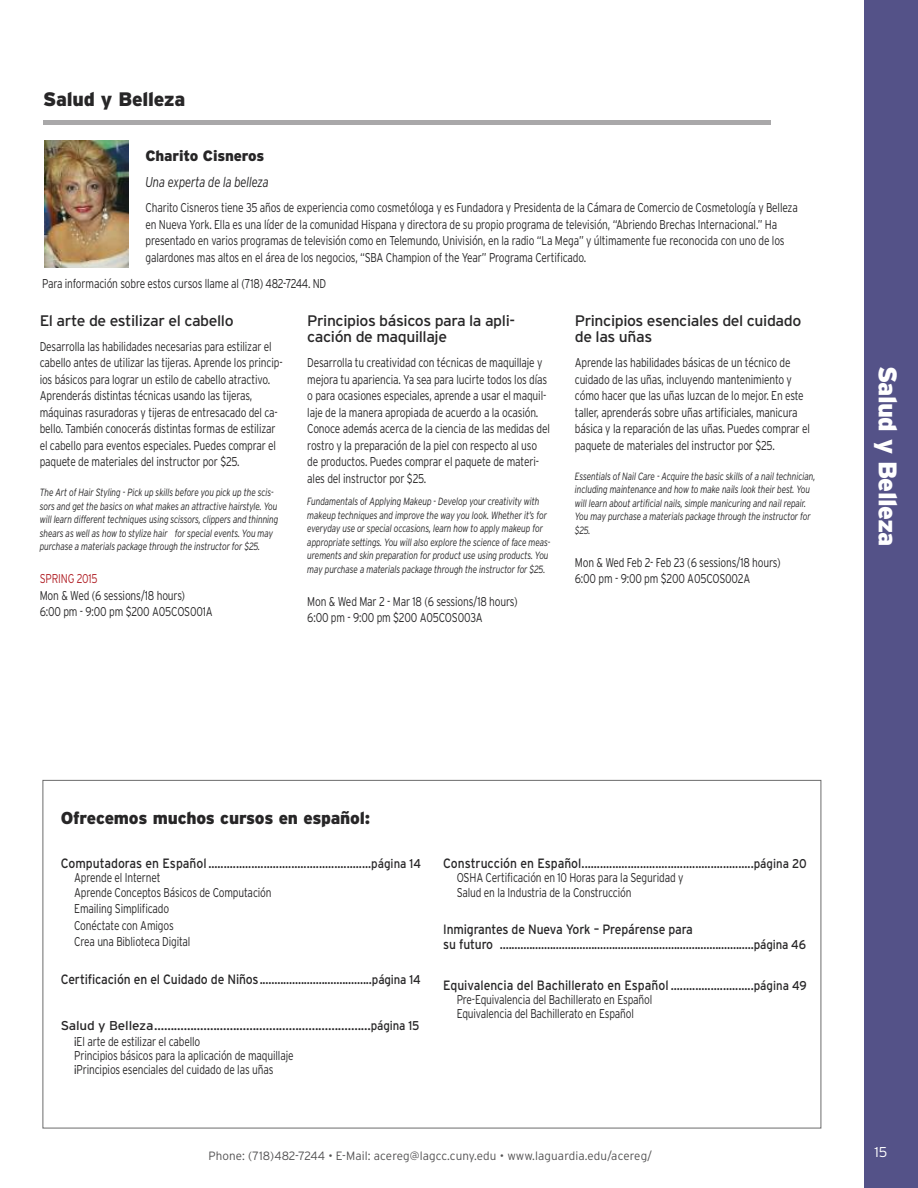
<style>
.page{position:relative;width:918px;height:1188px;background:#fff}
.page>*{position:absolute;margin:0;border:0;box-sizing:border-box;transform-origin:0 0}
.t1{font:900 25.5px "Interstate";letter-spacing:-.025em;color:#fff}
.t2{font:900 19.5px "Interstate";letter-spacing:-.01em;color:#272627}
.t3{font:900 17.25px "Interstate";letter-spacing:-.01em;color:#272627}
.t4{font:15.3px/16.5px "Interstate";letter-spacing:-.025em;color:#272627}
.t5{font:900 15px "Interstate";letter-spacing:-.01em;color:#272627}
.t6{font:italic 300 14.25px "Interstate";letter-spacing:-.015em;color:#272627;scale:.8 1}
.t7{font:300 14.25px "Interstate";color:#fff}
.t8{font:13.5px/15px "Interstate";letter-spacing:-.01em;color:#272627;scale:.9 1}
.t9{font:12.9px "Interstate";letter-spacing:-.01em;color:#272627;scale:1.05 1}
.t10{font:300 12.75px/16.5px "Interstate";letter-spacing:-.015em;color:#272627;scale:.8 1}
.t11{font:300 12.75px "Interstate";letter-spacing:-.015em;color:#b12127;scale:.8 1}
.t12{font:300 12px "Interstate";letter-spacing:.01em;color:#525152}
.t13{font:italic 300 10.5px/13.5px "Interstate";letter-spacing:-.015em;color:#272627;scale:.8 1}
.s1{font-size:12.75px}
.s2{font-weight:400;font-stretch:condensed}
</style>
<div class="page">
<div style="left:864px;top:0;width:54px;height:1188px;background:#545288"></div>
<div style="left:44px;top:120px;width:727px;height:5px;background:#a9a8a9"></div>
<img style="left:44px;top:141px;width:85px;height:127px">
<h2 class="t2" style="left:43px;top:88px;width:144px">Salud y Belleza</h2>
<p class="t5" style="left:145px;top:147px;width:120px">Charito Cisneros</p>
<p class="t6" style="left:145px;top:174px;width:156px">Una experta de la belleza</p>
<p class="t10" style="left:145px;top:200px;width:817px">Charito Cisneros tiene 35 años de experiencia como cosmetóloga y es Fundadora y Presidenta de la Cámara de Comercio de Cosmetología y Belleza en Nueva York. Ella es una líder de la comunidad Hispana y directora de su propio programa de televisión, “Abriendo Brechas Internacional.” Ha presentado en varios programas de televisión como en Telemundo, Univisión, en la radio “La Mega” y últimamente fue reconocida con uno de los galardones mas altos en el área de los negocios, “SBA Champion of the Year” Programa Certificado.</p>
<p class="t10" style="left:42px;top:275px;width:357px">Para información sobre estos cursos llame al (718) 482-7244. ND</p>
<p class="t4" style="left:40px;top:312px;width:195px">El arte de estilizar el cabello</p>
<p class="t10" style="left:40px;top:338px;width:305px">Desarrolla las habilidades necesarias para estilizar el cabello antes de utilizar las tijeras. Aprende los princip&shy;ios básicos para lograr un estilo de cabello atractivo.<br>Aprenderás distintas técnicas usando las tijeras, máquinas rasuradoras y tijeras de entresacado del ca&shy;bello. También conocerás distintas formas de estilizar el cabello para eventos especiales. Puedes comprar el paquete de materiales del instructor por $25.</p>
<p class="t13" style="left:40px;top:486px;width:300px">The Art of Hair Styling - Pick up skills before you pick up the scis&shy;sors and get the basics on what makes an attractive hairstyle. You will learn different techniques using scissors, clippers and thinning shears as well as how to stylize hair for special events. You may purchase a materials package through the instructor for $25.</p>
<p class="t11" style="left:40px;top:571px;width:74px">SPRING 2015</p>
<p class="t10" style="left:40px;top:587px;width:218px">Mon &amp; Wed (6 sessions/18 hours)<br>6:00 pm - 9:00 pm $200 A05COS001A</p>
<p class="t4" style="left:307px;top:312px;width:209px">Principios básicos para la apli&shy;cación de maquillaje</p>
<p class="t10" style="left:307px;top:354px;width:305px">Desarrolla tu creatividad con técnicas de maquillaje y mejora tu apariencia. Ya sea para lucirte todos los días o para ocasiones especiales, aprende a usar el maquil&shy;laje de la manera apropiada de acuerdo a la ocasión.<br>Conoce además acerca de la ciencia de las medidas del rostro y la preparación de la piel con respecto al uso de productos. Puedes comprar el paquete de materi&shy;ales del instructor por $25.</p>
<p class="t13" style="left:307px;top:495px;width:305px">Fundamentals of Applying Makeup - Develop your creativity with makeup techniques and improve the way you look. Whether it’s for everyday use or special occasions, learn how to apply makeup for appropriate settings. You will also explore the science of face meas&shy;urements and skin preparation for product use using products. You may purchase a materials package through the instructor for $25.</p>
<p class="t10" style="left:307px;top:593px;width:265px">Mon &amp; Wed Mar 2 - Mar 18 (6 sessions/18 hours)<br>6:00 pm - 9:00 pm $200 A05COS003A</p>
<p class="t4" style="left:575px;top:312px;width:228px">Principios esenciales del cuidado de las uñas</p>
<p class="t10" style="left:575px;top:354px;width:295px">Aprende las habilidades básicas de un técnico de cuidado de las uñas, incluyendo mantenimiento y cómo hacer que las uñas luzcan de lo mejor. En este taller, aprenderás sobre uñas artificiales, manicura básica y la reparación de las uñas. Puedes comprar el paquete de materiales del instructor por $25.</p>
<p class="t13" style="left:575px;top:469px;width:302px">Essentials of Nail Care - Acquire the basic skills of a nail technician, including maintenance and how to make nails look their best. You will learn about artificial nails, simple manicuring and nail repair.<br>You may purchase a materials package through the instructor for $25.</p>
<p class="t10" style="left:575px;top:554px;width:259px">Mon &amp; Wed Feb 2- Feb 23 (6 sessions/18 hours)<br>6:00 pm - 9:00 pm $200 A05COS002A</p>
<h1 class="t1" style="left:903px;top:366px;width:182px;rotate:90deg">Salud y Belleza</h1>
<h3 class="t3" style="left:61px;top:808px;width:311px">Ofrecemos muchos cursos en español:</h3>
<p class="t8" style="left:61px;top:856px;width:402px">Computadoras en Español .....................................................<span class="s1">página 14</span></p>
<p class="t10" style="left:74px;top:871px;width:248px;line-height:14.2px">Aprende el Internet<br>Aprende Conceptos Básicos de Computación</p>
<p class="t10" style="left:74px;top:900px;width:147px">Emailing Simplificado<br>Conéctate con Amigos<br>Crea una Biblioteca Digital</p>
<p class="t8" style="left:61px;top:971px;width:402px">Certificación en el Cuidado de Niños......................................<span class="s1">página 14</span></p>
<p class="t9" style="left:61px;top:1018px;width:343px">Salud y Belleza..................................................................<span class="s1">página 15</span></p>
<p class="t10" style="left:74px;top:1034px;width:276px;line-height:14.2px"><span class="s2">¡</span>El arte de estilizar el cabello<br>Principios básicos para la aplicación de maquillaje <span class="s2">¡</span>Principios esenciales del cuidado de las uñas</p>
<p class="t8" style="left:443px;top:856px;width:405px">Construcción en Español........................................................<span class="s1">página 20</span></p>
<p class="t10" style="left:457px;top:871px;width:285px;line-height:14.2px">OSHA Certificación en 10 Horas para la Seguridad y<br>Salud en la Industria de la Construcción</p>
<p class="t8" style="left:443px;top:922px;width:405px">Inmigrantes de Nueva York – Prepárense para<br>su futuro ......................................................................................<span class="s1">página 46</span></p>
<p class="t8" style="left:443px;top:977px;width:405px">Equivalencia del Bachillerato en Español ...........................<span class="s1">página 49</span></p>
<p class="t10" style="left:457px;top:992px;width:246px;line-height:14.2px">Pre-Equivalencia del Bachillerato en Español<br>Equivalencia del Bachillerato en Español</p>
<p class="t12" style="left:208px;top:1149px;width:445px">Phone: (718)482-7244 • E-Mail: acereg@lagcc.cuny.edu • www.laguardia.edu/acereg/</p>
<p class="t7" style="left:874px;top:1144px;width:14px">15</p>
</div>
